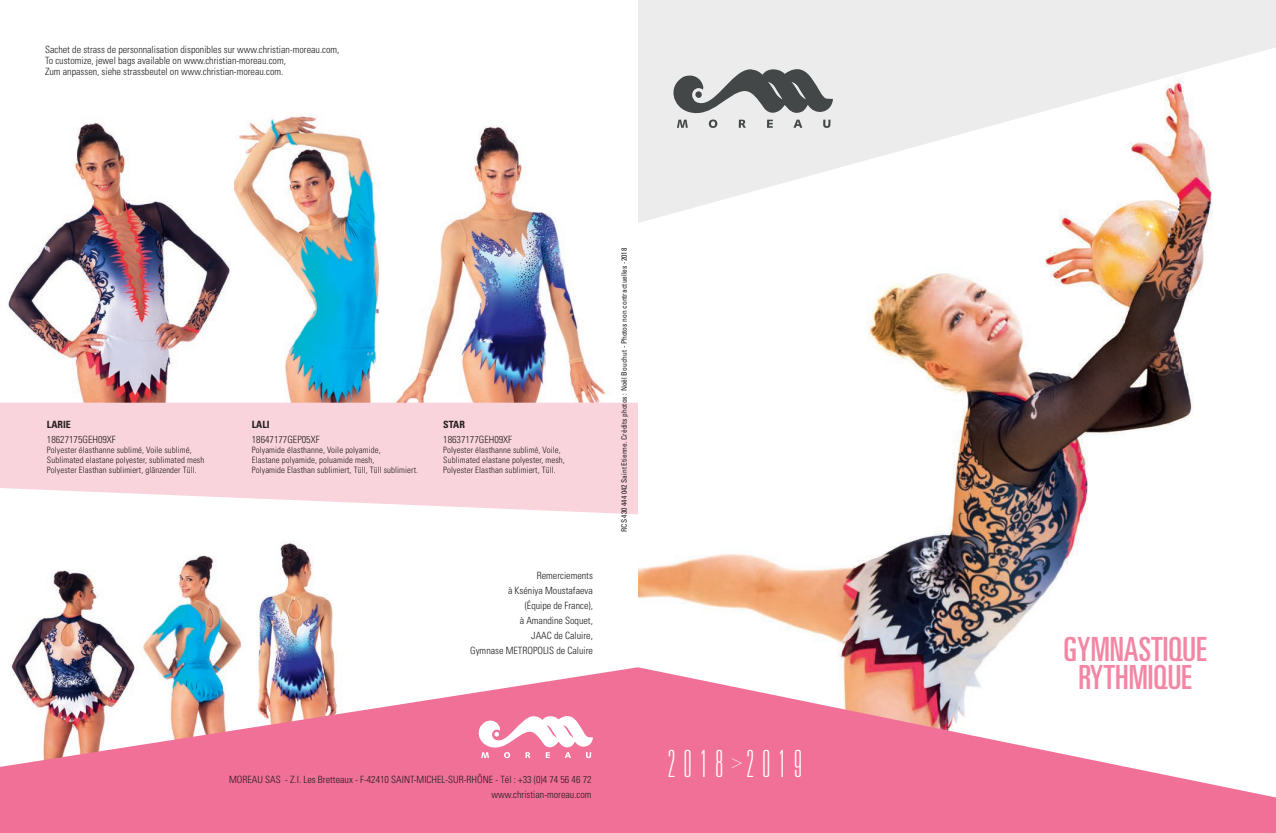
<style>
.page{position:relative;width:1276px;height:833px;background:#fff}
.page>*{position:absolute;margin:0;border:0;box-sizing:border-box;transform-origin:0 0}
.t1{font:100 ultra-condensed 37.5px "Univers";letter-spacing:.2em;color:#fff}
.t2{font:ultra-condensed 33.25px "Univers";color:#f386a4}
.t3{font:300 condensed 10px/15px "Univers";color:#231f20;text-align:right}
.t4{font:700 condensed 10px "Univers";color:#231f20}
.t5{font:300 condensed 8.75px "Univers";letter-spacing:.01em;color:#231f20}
.t6{font:condensed 7.5px "Univers";color:#231f20}
</style>
<div class="page">
<img style="left:233px;top:116px;width:160px;height:287px">
<img style="left:6px;top:123px;width:227px;height:280px">
<img style="left:393px;top:126px;width:223px;height:277px">
<svg style="left:0;top:403px;width:638px;height:111px;background:#fad8e0"></svg>
<img style="left:11px;top:570px;width:124px;height:97px">
<img style="left:256px;top:541px;width:79px;height:126px">
<img style="left:142px;top:555px;width:100px;height:112px">
<svg style="left:0;top:667px;width:638px;height:166px;fill:#f17098"></svg>
<svg style="left:474px;top:706px;width:119px;height:52px"></svg>
<img style="left:638px;top:223px;width:570px;height:444px">
<svg style="left:638px;top:0;width:638px;height:223px;fill:#ececec"></svg>
<svg style="left:667px;top:55px;width:166px;height:73px;background:#b0b1b1"></svg>
<svg style="left:638px;top:667px;width:638px;height:166px;fill:#f17098"></svg>
<p class="t3" style="left:45px;top:42px;width:296px">Sachet de strass de personnalisation disponibles sur www.christian-moreau.com,</p>
<p class="t3" style="left:45px;top:53px;width:242px">To customize, jewel bags available on www.christian-moreau.com,</p>
<p class="t3" style="left:45px;top:64px;width:240px">Zum anpassen, siehe strassbeutel on www.christian-moreau.com.</p>
<p class="t4" style="left:47px;top:418px;width:25px">LARIE</p>
<p class="t3" style="left:47px;top:432px;width:70px">18627175GEH09XF</p>
<p class="t5" style="left:47px;top:444px;width:146px">Polyester élasthanne sublimé, Voile sublimé,</p>
<p class="t5" style="left:47px;top:454px;width:159px">Sublimated elastane polyester, sublimated mesh</p>
<p class="t5" style="left:47px;top:464px;width:151px">Polyester Elasthan sublimiert, glänzender Tüll.</p>
<p class="t4" style="left:252px;top:418px;width:19px">LALI</p>
<p class="t3" style="left:252px;top:432px;width:69px">18647177GEP05XF</p>
<p class="t5" style="left:252px;top:444px;width:130px">Polyamide élasthanne, Voile polyamide,</p>
<p class="t5" style="left:252px;top:454px;width:124px">Elastane polyamide, poluamide mesh,</p>
<p class="t5" style="left:252px;top:464px;width:168px">Polyamide Elasthan sublimiert, Tüll, Tüll sublimiert.</p>
<p class="t4" style="left:443px;top:418px;width:23px">STAR</p>
<p class="t3" style="left:443px;top:432px;width:70px">18637177GEH09XF</p>
<p class="t5" style="left:443px;top:444px;width:119px">Polyester élasthanne sublimé, Voile,</p>
<p class="t5" style="left:443px;top:454px;width:123px">Sublimated elastane polyester, mesh,</p>
<p class="t5" style="left:443px;top:464px;width:114px">Polyester Elasthan sublimiert, Tüll.</p>
<p class="t6" style="left:619px;top:532px;width:285px;rotate:-90deg">RCS 430 444 042 Saint Etienne. Crédits photos : Noël Bouchut - Photos non contractuelles -2018</p>
<p class="t3" style="left:537px;top:568px;width:58px">Remerciements</p>
<p class="t3" style="left:508px;top:583px;width:86px">à Kséniya Moustafaeva</p>
<p class="t3" style="left:525px;top:598px;width:70px">(Équipe de France),</p>
<p class="t3" style="left:520px;top:613px;width:75px">à Amandine Soquet,</p>
<p class="t3" style="left:470px;top:628px;width:124px">JAAC de Caluire,<br>Gymnase METROPOLIS de Caluire</p>
<p class="t2" style="left:1063px;top:630px;width:145px">GYMNASTIQUE</p>
<p class="t2" style="left:1078px;top:658px;width:115px">RYTHMIQUE</p>
<p class="t3" style="left:229px;top:772px;width:364px">MOREAU SAS - Z.I. Les Bretteaux - F-42410 SAINT-MICHEL-SUR-RHÔNE - Tél : +33 (0)4 74 56 46 72</p>
<p class="t3" style="left:491px;top:787px;width:102px">www.christian-moreau.com</p>
<p class="t1" style="left:667px;top:745px;width:136px">2018 <sup>&gt;</sup>2019</p>
</div>
